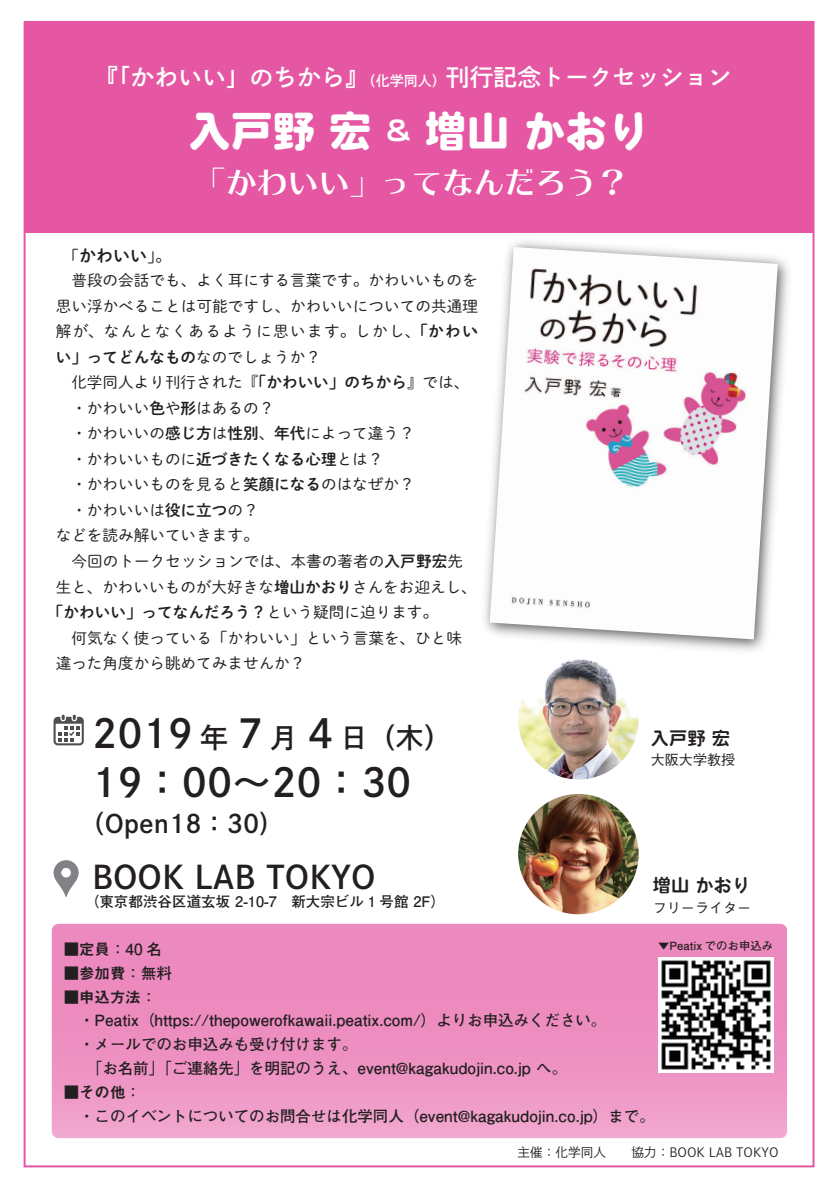
<style>
.page{position:relative;width:840px;height:1191px;background:#fff}
.page>*{position:absolute;margin:0;border:0;box-sizing:border-box;transform-origin:0 0}
.t1{font:700 42.2px "VDL V7 Maru Gothic Extra";color:#fff}
.t2{font:39px/48.8px "DNP Shuei Go Gin Std B";color:#231f20}
.t3{font:32px "DNP Shuei Go Gin Std B";color:#231f20}
.t4{font:30.8px "Kan 415 Typos Std";color:#fff}
.t5{font:25px "DNP Shuei Go Gin Std B";color:#231f20}
.t6{font:23.8px "DNP Shuei Go Gin Std B";color:#fff}
.t7{font:18.2px "VDL V7 Maru Gothic Bold";color:#231f20}
.t8{font:15.6px/25.2px "DNP Shuei M Go Std L";color:#231f20}
.t9{font:15.6px "DNP Shuei M Go Std B";color:#231f20}
.t10{font:700 15.4px "Futo Go B101 Pr 6 N";color:#231f20}
.t11{font:15.4px "Midashi Go Pr 6 N MB31";color:#231f20}
.t12{font:700 14.6px "Futo Go B101 Pr 6 N";color:#231f20}
.t13{font:500 14px "Gothic BBB Pr 6 N";color:#231f20}
.t14{font:12.6px "DNP Shuei Go Gin Std L";color:#231f20}
.t15{font:700 11.4px "Futo Go B101 Pr 6 N";color:#231f20}
.s1{font-size:14px}
.s2{font-size:25.6px}
.s3{font-family:"DNP Shuei M Go Std B";font-size:17px}
.s4{font-family:"DNP Shuei M Go Std B"}
.s5{font-family:"DNP Shuei M Go Std L"}
.s6{font-size:27.8px}
.s7{font-family:"Midashi Go Pr 6 N MB31";font-weight:400}
.s8{font-family:"Futo Go B101 Pr 6 N";font-weight:700}
</style>
<div class="page">
<svg style="left:52px;top:923px;width:734px;height:215px"></svg>
<img style="left:518px;top:794px;width:120px;height:120px;border-radius:60px">
<div style="left:25px;top:22px;width:788px;height:211px;background:#e557a2"></div>
<img style="left:657px;top:957px;width:115px;height:115px">
<img style="left:518px;top:659px;width:120px;height:120px;border-radius:60px">
<svg style="left:54px;top:860px;width:25px;height:37px"></svg>
<svg style="left:54px;top:714px;width:30px;height:31px"></svg>
<img style="left:484px;top:241px;width:305px;height:410px">
<img style="left:489px;top:247px;width:288px;height:392px">
<h3 class="t6" style="left:95px;top:61px;width:638px">『「かわいい」のちから』<span class="s1">（化学同人）</span>刊行記念トークセッション</h3>
<h1 class="t1" style="left:188px;top:102px;width:462px">入戸野 宏 <span class="s2">＆</span> 増山 かおり</h1>
<h3 class="t4" style="left:195px;top:166px;width:434px">「かわいい」ってなんだろう？</h3>
<p class="t8" style="left:56px;top:242px;width:423px">　「<span class="s3">かわいい</span>」。<br>　普段の会話でも、よく耳にする言葉です。かわいいものを思い浮かべることは可能ですし、かわいいについての共通理解が、なんとなくあるように思います。しかし、<span class="s4">「かわい</span></p>
<p class="t9" style="left:56px;top:345px;width:267px">い」ってどんなもの<span class="s5">なのでしょうか？</span></p>
<p class="t8" style="left:56px;top:369px;width:415px">　化学同人より刊行された『<span class="s4">「かわいい」のちから</span>』では、</p>
<p class="t8" style="left:71px;top:395px;width:204px">・かわいい<span class="s4">色</span>や<span class="s4">形</span>はあるの？</p>
<p class="t8" style="left:71px;top:420px;width:344px">・かわいいの<span class="s4">感じ方</span>は<span class="s4">性別</span>、<span class="s4">年代</span>によって違う？</p>
<p class="t8" style="left:71px;top:446px;width:313px">・かわいいものに<span class="s4">近づきたくなる心理</span>とは？</p>
<p class="t8" style="left:71px;top:471px;width:344px">・かわいいものを見ると<span class="s4">笑顔になる</span>のはなぜか？</p>
<p class="t8" style="left:71px;top:497px;width:189px">・かわいいは<span class="s4">役に立つ</span>の？</p>
<p class="t8" style="left:56px;top:522px;width:204px">などを読み解いていきます。</p>
<p class="t8" style="left:56px;top:548px;width:408px">　今回のトークセッションでは、本書の著者の<span class="s4">入戸野宏</span>先</p>
<p class="t8" style="left:56px;top:573px;width:422px">生と、かわいいものが大好きな<span class="s4">増山かおり</span>さんをお迎えし、</p>
<p class="t9" style="left:48px;top:600px;width:391px">「かわいい」ってなんだろう？<span class="s5">という疑問に迫ります。</span></p>
<p class="t8" style="left:56px;top:624px;width:407px">　何気なく使っている「かわいい」という言葉を、ひと味違った角度から眺めてみませんか？</p>
<h2 class="t2" style="left:92px;top:708px;width:361px">2019 <span class="s6">年</span> 7 <span class="s6">月</span> 4 <span class="s6">日（木）<br></span>19：00～20：30</h2>
<h3 class="t5" style="left:79px;top:806px;width:190px">（Open18：30)</h3>
<p class="t7" style="left:650px;top:725px;width:81px">入戸野 宏</p>
<p class="t13" style="left:650px;top:748px;width:86px">大阪大学教授</p>
<h3 class="t3" style="left:92px;top:854px;width:285px">BOOK LAB TOKYO</h3>
<p class="t12" style="left:85px;top:889px;width:362px">（東京都渋谷区道玄坂 2-10-7　新大宗ビル 1 号館 2F）</p>
<p class="t10" style="left:64px;top:936px;width:100px">■<span class="s7">定員</span>：40 名</p>
<p class="t10" style="left:64px;top:960px;width:110px">■<span class="s7">参加費</span>：無料</p>
<p class="t11" style="left:64px;top:984px;width:94px"><span class="s8">■</span>申込方法<span class="s8">：</span></p>
<p class="t10" style="left:79px;top:1008px;width:528px">・Peatix（https://thepowerofkawaii.peatix.com/）よりお申込みください。</p>
<p class="t10" style="left:79px;top:1032px;width:280px">・メールでのお申込みも受け付けます。</p>
<p class="t10" style="left:87px;top:1056px;width:481px">「お名前」「ご連絡先」を明記のうえ、event@kagakudojin.co.jp へ。</p>
<p class="t11" style="left:64px;top:1080px;width:79px"><span class="s8">■</span>その他<span class="s8">：</span></p>
<p class="t10" style="left:79px;top:1103px;width:577px">・このイベントについてのお問合せは化学同人（event@kagakudojin.co.jp）まで。</p>
<p class="t7" style="left:652px;top:873px;width:99px">増山 かおり</p>
<p class="t13" style="left:652px;top:896px;width:100px">フリーライター</p>
<p class="t15" style="left:657px;top:936px;width:116px">▼Peatix でのお申込み</p>
<p class="t14" style="left:517px;top:1144px;width:262px">主催：化学同人　　協力：BOOK LAB TOKYO</p>
</div>
